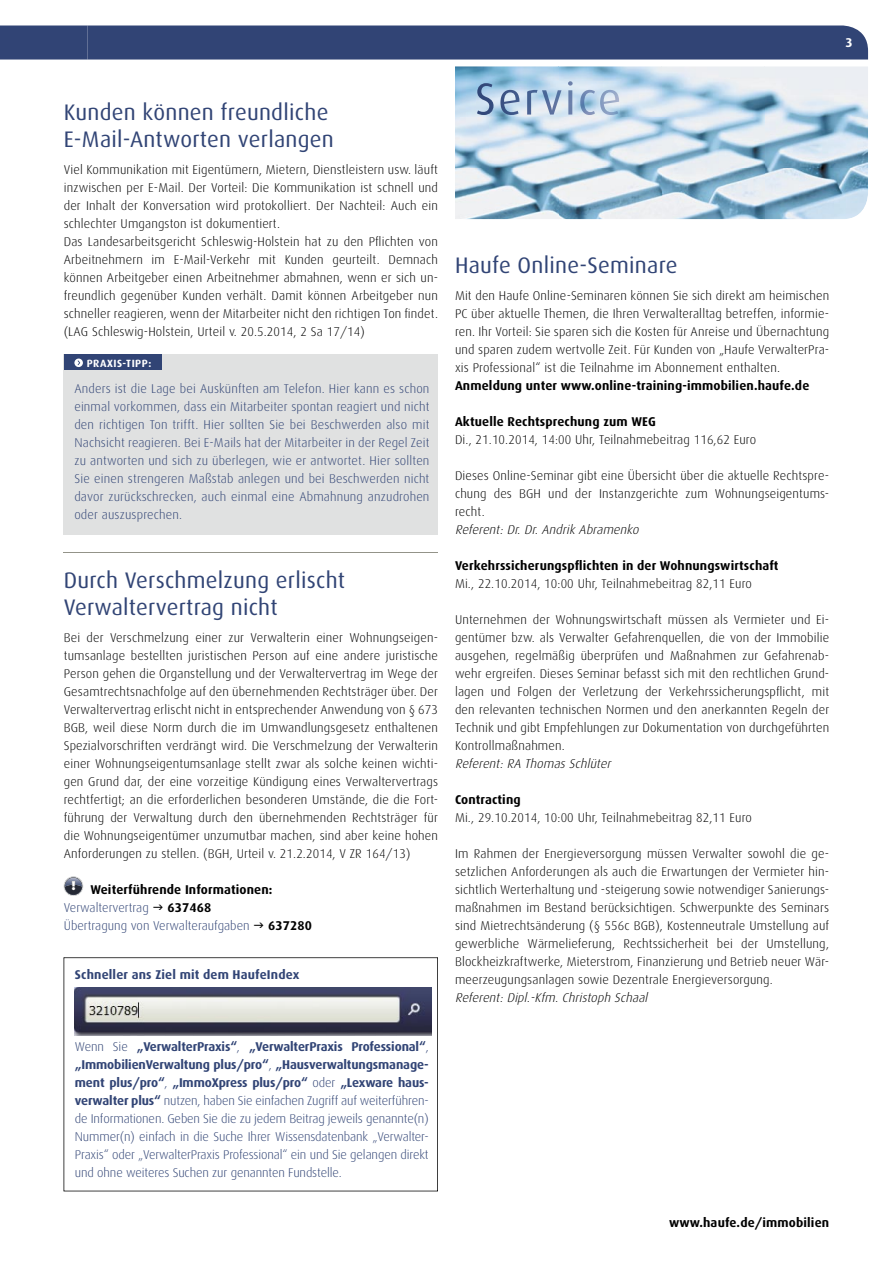
<style>
.page{position:relative;width:893px;height:1263px;background:#fff}
.page>*{position:absolute;margin:0;border:0;box-sizing:border-box;transform-origin:0 0}
.t1{font:22.5px/27px "Dax";letter-spacing:.01em;color:#314475}
.t2{font:300 12.75px/18px "Dax";letter-spacing:.01em;color:#000;text-align:justify}
.t3{font:300 12.75px/18px "Dax";color:#314475;text-align:justify}
.t4{font:700 12.75px/18px "Dax";letter-spacing:.01em;color:#000}
.t5{font:italic 300 12.75px "Dax";color:#000}
.t6{font:700 12.75px "Dax";letter-spacing:.01em;color:#314475}
.t7{font:700 12.75px "Dax";color:#fff}
.t8{font:700 10.5px "Dax";letter-spacing:.05em;color:#fff}
.s1{font-weight:300;color:#314475}
.s2{font-weight:700}
</style>
<div class="page">
<div style="left:0;top:26px;width:868px;height:34px;background:#314475"></div>
<svg style="left:64px;top:957px;width:374px;height:234px"></svg>
<img style="left:74px;top:988px;width:358px;height:47px">
<hr style="left:64px;top:552px;width:374px;height:1px;background:#939389">
<svg style="left:64px;top:878px;width:19px;height:16px"></svg>
<div style="left:64px;top:877px;width:19px;height:18px;border:1px solid #252934;border-radius:50%"></div>
<div style="left:64px;top:876px;width:19px;height:20px;border:1px solid #e0e1e1;border-radius:50%"></div>
<img style="left:455px;top:66px;width:413px;height:153px">
<img style="left:477px;top:81px;width:142px;height:34px">
<div style="left:64px;top:354px;width:374px;height:180px;background:#e0e1e1"></div>
<div style="left:64px;top:354px;width:98px;height:16px;background:#314475"></div>
<svg style="left:74px;top:359px;width:9px;height:8px"></svg>
<p class="t7" style="left:845px;top:35px;width:9px">3</p>
<h1 class="t1" style="left:64px;top:99px;width:272px">Kunden können freundliche<br>E-Mail-Antworten verlangen</h1>
<p class="t2" style="left:64px;top:161px;width:376px;text-align:left">Viel Kommunikation mit Eigentümern, Mietern, Dienstleistern usw. läuft inzwischen per E-Mail. Der Vorteil: Die Kommunikation ist schnell und der Inhalt der Konversation wird protokolliert. Der Nachteil: Auch ein schlechter Umgangston ist dokumentiert.<br>Das Landesarbeitsgericht Schleswig-Holstein hat zu den Pflichten von Arbeitnehmern im E-Mail-Verkehr mit Kunden geurteilt. Demnach können Arbeitgeber einen Arbeitnehmer abmahnen, wenn er sich un&shy;freundlich gegenüber Kunden verhält. Damit können Arbeitgeber nun schneller reagieren, wenn der Mitarbeiter nicht den richtigen Ton findet. (LAG Schleswig-Holstein, Urteil v. 20.5.2014, 2 Sa 17/14)</p>
<p class="t8" style="left:87px;top:357px;width:66px">PRAXIS-TIPP:</p>
<p class="t3" style="left:74px;top:379px;width:357px">Anders ist die Lage bei Auskünften am Telefon. Hier kann es schon einmal vorkommen, dass ein Mitarbeiter spontan reagiert und nicht den richtigen Ton trifft. Hier sollten Sie bei Beschwerden also mit Nachsicht reagieren. Bei E-Mails hat der Mitarbeiter in der Regel Zeit zu antworten und sich zu überlegen, wie er antwortet. Hier sollten Sie einen strengeren Maßstab anlegen und bei Beschwerden nicht davor zurückschrecken, auch einmal eine Abmahnung anzudrohen oder auszusprechen.</p>
<h1 class="t1" style="left:64px;top:567px;width:283px">Durch Verschmelzung erlischt<br>Verwaltervertrag nicht</h1>
<p class="t2" style="left:64px;top:629px;width:376px">Bei der Verschmelzung einer zur Verwalterin einer Wohnungseigen&shy;tumsanlage bestellten juristischen Person auf eine andere juristische Person gehen die Organstellung und der Verwaltervertrag im Wege der Gesamtrechtsnachfolge auf den übernehmenden Rechtsträger über. Der Verwaltervertrag erlischt nicht in entsprechender Anwendung von § 673<br>BGB, weil diese Norm durch die im Umwandlungsgesetz enthaltenen Spezialvorschriften verdrängt wird. Die Verschmelzung der Verwalterin einer Wohnungseigentumsanlage stellt zwar als solche keinen wichti&shy;gen Grund dar, der eine vorzeitige Kündigung eines Verwaltervertrags rechtfertigt; an die erforderlichen besonderen Umstände, die die Fort&shy;führung der Verwaltung durch den übernehmenden Rechtsträger für die Wohnungseigentümer unzumutbar machen, sind aber keine hohen Anforderungen zu stellen. (BGH, Urteil v. 21.2.2014, V ZR 164/13)</p>
<p class="t4" style="left:64px;top:881px;width:210px;text-indent:7px"><sup>!</sup> Weiterführende Informationen:<br><span class="s1">Verwaltervertrag</span></p>
<p class="t4" style="left:167px;top:899px;width:45px">637468</p>
<p class="t3" style="left:64px;top:917px;width:187px">Übertragung von Verwalteraufgaben</p>
<p class="t4" style="left:268px;top:917px;width:45px">637280</p>
<p class="t6" style="left:75px;top:968px;width:226px">Schneller ans Ziel mit dem HaufeIndex</p>
<p class="t3" style="left:75px;top:1038px;width:355px">Wenn Sie <span class="s2">„VerwalterPraxis“</span>, <span class="s2">„VerwalterPraxis Professional“</span>, <span class="s2">„ImmobilienVerwaltung plus/pro“</span>, <span class="s2">„Hausverwaltungsmanage&shy;ment plus/pro“</span>, <span class="s2">„ImmoXpress plus/pro“</span> oder <span class="s2">„Lexware haus&shy;verwalter plus“</span> nutzen, haben Sie einfachen Zugriff auf weiterführen&shy;de Informationen. Geben Sie die zu jedem Beitrag jeweils genannte(n)<br>Nummer(n) einfach in die Suche Ihrer Wissensdatenbank „Verwalter-Praxis“ oder „VerwalterPraxis Professional“ ein und Sie gelangen direkt und ohne weiteres Suchen zur genannten Fundstelle.</p>
<h1 class="t1" style="left:455px;top:252px;width:224px">Haufe Online-Seminare</h1>
<p class="t2" style="left:455px;top:287px;width:376px">Mit den Haufe Online-Seminaren können Sie sich direkt am heimischen PC über aktuelle Themen, die Ihren Verwalteralltag betreffen, informie&shy;ren. Ihr Vorteil: Sie sparen sich die Kosten für Anreise und Übernachtung und sparen zudem wertvolle Zeit. Für Kunden von „Haufe VerwalterPra&shy;xis Professional“ ist die Teilnahme im Abonnement enthalten.</p>
<p class="t4" style="left:455px;top:377px;width:356px">Anmeldung unter www.online-training-immobilien.haufe.de</p>
<p class="t4" style="left:455px;top:413px;width:202px">Aktuelle Rechtsprechung zum WEG</p>
<p class="t2" style="left:455px;top:431px;width:303px">Di., 21.10.2014, 14:00 Uhr, Teilnahmebeitrag 116,62 Euro</p>
<p class="t2" style="left:455px;top:467px;width:376px">Dieses Online-Seminar gibt eine Übersicht über die aktuelle Rechtspre&shy;chung des BGH und der Instanzgerichte zum Wohnungseigentums&shy;recht.</p>
<p class="t5" style="left:455px;top:523px;width:188px">Referent:Dr.Dr.Andrik Abramenko</p>
<p class="t4" style="left:455px;top:557px;width:325px">Verkehrssicherungspflichten in der Wohnungswirtschaft</p>
<p class="t2" style="left:455px;top:575px;width:299px">Mi., 22.10.2014, 10:00 Uhr, Teilnahmebeitrag 82,11 Euro</p>
<p class="t2" style="left:455px;top:611px;width:376px">Unternehmen der Wohnungswirtschaft müssen als Vermieter und Ei&shy;gentümer bzw. als Verwalter Gefahrenquellen, die von der Immobilie ausgehen, regelmäßig überprüfen und Maßnahmen zur Gefahrenab&shy;wehr ergreifen. Dieses Seminar befasst sich mit den rechtlichen Grund&shy;lagen und Folgen der Verletzung der Verkehrssicherungspflicht, mit den relevanten technischen Normen und den anerkannten Regeln der Technik und gibt Empfehlungen zur Dokumentation von durchgeführten Kontrollmaßnahmen.</p>
<p class="t5" style="left:455px;top:757px;width:160px">Referent:RA ThomasSchlüter</p>
<p class="t4" style="left:455px;top:791px;width:67px">Contracting</p>
<p class="t2" style="left:455px;top:809px;width:299px">Mi., 29.10.2014, 10:00 Uhr, Teilnahmebeitrag 82,11 Euro</p>
<p class="t2" style="left:455px;top:845px;width:376px">Im Rahmen der Energieversorgung müssen Verwalter sowohl die ge&shy;setzlichen Anforderungen als auch die Erwartungen der Vermieter hin&shy;sichtlich Werterhaltung und -steigerung sowie notwendiger Sanierungs&shy;maßnahmen im Bestand berücksichtigen. Schwerpunkte des Seminars sind Mietrechtsänderung (§ 556c BGB), Kostenneutrale Umstellung auf gewerbliche Wärmelieferung, Rechtssicherheit bei der Umstellung, Blockheizkraftwerke, Mieterstrom, Finanzierung und Betrieb neuer Wär&shy;meerzeugungsanlagen sowie Dezentrale Energieversorgung.</p>
<p class="t5" style="left:455px;top:991px;width:197px">Referent:Dipl.-Kfm.Christoph Schaal</p>
<p class="t4" style="left:669px;top:1214px;width:162px">www.haufe.de/immobilien</p>
</div>
